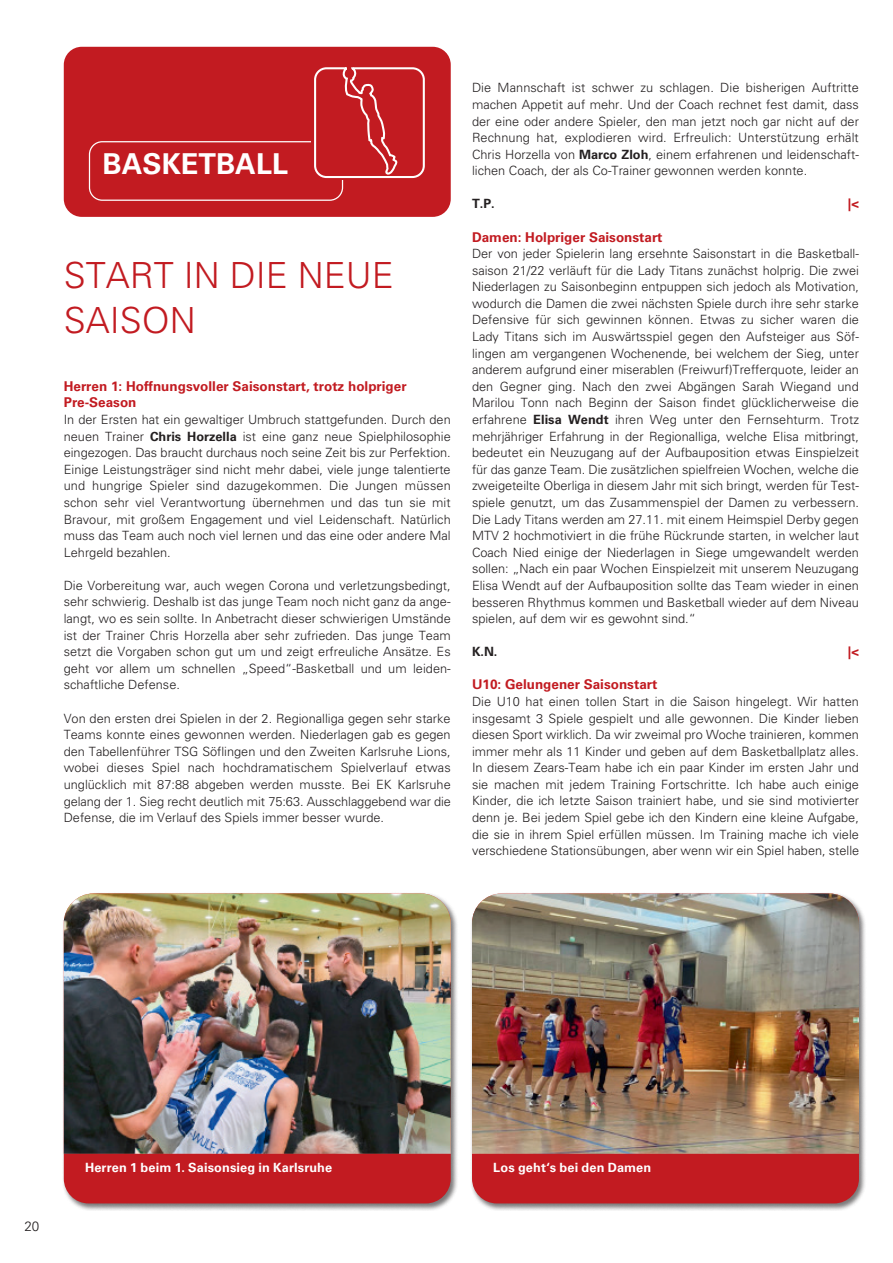
<style>
.page{position:relative;width:893px;height:1263px;background:#fff}
.page>*{position:absolute;margin:0;border:0;box-sizing:border-box;transform-origin:0 0}
.t1{font:300 36px/45px "Univers";color:#c21b21}
.t2{font:700 28.8px "Univers";color:#fff}
.t3{font:700 13.5px/16.6px "Univers";color:#c21b21}
.t4{font:300 13.5px "Univers";color:#231f20}
.t5{font:300 12.75px/16.6px "Univers";color:#231f20;text-align:justify}
.t6{font:700 12.75px "Univers";letter-spacing:.01em;color:#fff}
.t7{font:700 12.75px "Univers";color:#231f20}
.t8{font:700 12.75px "Univers";color:#c21b21}
.s1{font-weight:700}
</style>
<div class="page">
<div style="left:64px;top:47px;width:387px;height:170px;background:#c21b21;border-radius:18px"></div>
<div style="left:89px;top:141px;width:254px;height:60px;border:1px solid #fff;border-radius:13px"></div>
<svg style="left:312px;top:67px;width:113px;height:112px"></svg>
<div style="left:62px;top:892px;width:396px;height:319px;background:#231f20;opacity:.6"></div>
<div style="left:64px;top:1154px;width:387px;height:49px;background:#c21b21"></div>
<img style="left:64px;top:893px;width:387px;height:261px">
<div style="left:470px;top:892px;width:397px;height:319px;background:#231f20;opacity:.6"></div>
<div style="left:472px;top:1154px;width:387px;height:49px;background:#c21b21"></div>
<img style="left:472px;top:893px;width:387px;height:261px">
<h2 class="t2" style="left:103px;top:147px;width:187px">BASKETBALL</h2>
<h1 class="t1" style="left:64px;top:253px;width:332px">START IN DIE NEUE<br>SAISON</h1>
<p class="t3" style="left:64px;top:378px;width:344px">Herren 1: Hoffnungsvoller Saisonstart, trotz holpriger<br>Pre-Season</p>
<p class="t5" style="left:64px;top:411px;width:388px">In der Ersten hat ein gewaltiger Umbruch stattgefunden. Durch den neuen Trainer <span class="s1">Chris Horzella</span> ist eine ganz neue Spielphilosophie eingezogen. Das braucht durchaus noch seine Zeit bis zur Perfektion.<br>Einige Leistungsträger sind nicht mehr dabei, viele junge talentierte und hungrige Spieler sind dazugekommen. Die Jungen müssen schon sehr viel Verantwortung übernehmen und das tun sie mit Bravour, mit großem Engagement und viel Leidenschaft. Natürlich muss das Team auch noch viel lernen und das eine oder andere Mal Lehrgeld bezahlen.</p>
<p class="t5" style="left:64px;top:577px;width:389px">Die Vorbereitung war, auch wegen Corona und verletzungsbedingt, sehr schwierig. Deshalb ist das junge Team noch nicht ganz da ange&shy;langt, wo es sein sollte. In Anbetracht dieser schwierigen Umstände ist der Trainer Chris Horzella aber sehr zufrieden. Das junge Team setzt die Vorgaben schon gut um und zeigt erfreuliche Ansätze. Es geht vor allem um schnellen „Speed“-Basketball und um leiden&shy;schaftliche Defense.</p>
<p class="t5" style="left:64px;top:710px;width:389px">Von den ersten drei Spielen in der 2. Regionalliga gegen sehr starke Teams konnte eines gewonnen werden. Niederlagen gab es gegen den Tabellenführer TSG Söflingen und den Zweiten Karlsruhe Lions, wobei dieses Spiel nach hochdramatischem Spielverlauf etwas unglücklich mit 87:88 abgeben werden musste. Bei EK Karlsruhe gelang der 1. Sieg recht deutlich mit 75:63. Ausschlaggebend war die Defense, die im Verlauf des Spiels immer besser wurde.</p>
<p class="t5" style="left:472px;top:80px;width:388px">Die Mannschaft ist schwer zu schlagen. Die bisherigen Auftritte machen Appetit auf mehr. Und der Coach rechnet fest damit, dass der eine oder andere Spieler, den man jetzt noch gar nicht auf der Rechnung hat, explodieren wird. Erfreulich: Unterstützung erhält Chris Horzella von <span class="s1">Marco Zloh</span>, einem erfahrenen und leidenschaft&shy;lichen Coach, der als Co-Trainer gewonnen werden konnte.</p>
<p class="t7" style="left:472px;top:197px;width:24px">T.P.</p>
<p class="t8" style="left:848px;top:197px;width:12px">|&lt;</p>
<p class="t3" style="left:472px;top:229px;width:192px">Damen: Holpriger Saisonstart</p>
<p class="t5" style="left:472px;top:245px;width:389px">Der von jeder Spielerin lang ersehnte Saisonstart in die Basketball&shy;saison 21/22 verläuft für die Lady Titans zunächst holprig. Die zwei Niederlagen zu Saisonbeginn entpuppen sich jedoch als Motivation, wodurch die Damen die zwei nächsten Spiele durch ihre sehr starke Defensive für sich gewinnen können. Etwas zu sicher waren die Lady Titans sich im Auswärtsspiel gegen den Aufsteiger aus Söf&shy;lingen am vergangenen Wochenende, bei welchem der Sieg, unter anderem aufgrund einer miserablen (Freiwurf)Trefferquote, leider an den Gegner ging. Nach den zwei Abgängen Sarah Wiegand und Marilou Tonn nach Beginn der Saison findet glücklicherweise die erfahrene <span class="s1">Elisa Wendt</span> ihren Weg unter den Fernsehturm. Trotz mehrjähriger Erfahrung in der Regionalliga, welche Elisa mitbringt, bedeutet ein Neuzugang auf der Aufbauposition etwas Einspielzeit für das ganze Team. Die zusätzlichen spielfreien Wochen, welche die zweigeteilte Oberliga in diesem Jahr mit sich bringt, werden für Test&shy;spiele genutzt, um das Zusammenspiel der Damen zu verbessern.<br>Die Lady Titans werden am 27.11. mit einem Heimspiel Derby gegen MTV 2 hochmotiviert in die frühe Rückrunde starten, in welcher laut Coach Nied einige der Niederlagen in Siege umgewandelt werden sollen: „Nach ein paar Wochen Einspielzeit mit unserem Neuzugang Elisa Wendt auf der Aufbauposition sollte das Team wieder in einen besseren Rhythmus kommen und Basketball wieder auf dem Niveau spielen, auf dem wir es gewohnt sind.“</p>
<p class="t7" style="left:472px;top:644px;width:27px">K.N.</p>
<p class="t8" style="left:848px;top:644px;width:12px">|&lt;</p>
<p class="t3" style="left:472px;top:676px;width:187px">U10: Gelungener Saisonstart</p>
<p class="t5" style="left:472px;top:693px;width:389px">Die U10 hat einen tollen Start in die Saison hingelegt. Wir hatten insgesamt 3 Spiele gespielt und alle gewonnen. Die Kinder lieben diesen Sport wirklich. Da wir zweimal pro Woche trainieren, kommen immer mehr als 11 Kinder und geben auf dem Basketballplatz alles.<br>In diesem Zears-Team habe ich ein paar Kinder im ersten Jahr und sie machen mit jedem Training Fortschritte. Ich habe auch einige Kinder, die ich letzte Saison trainiert habe, und sie sind motivierter denn je. Bei jedem Spiel gebe ich den Kindern eine kleine Aufgabe, die sie in ihrem Spiel erfüllen müssen. Im Training mache ich viele verschiedene Stationsübungen, aber wenn wir ein Spiel haben, stelle</p>
<p class="t4" style="left:24px;top:1217px;width:17px">20</p>
<p class="t6" style="left:85px;top:1160px;width:249px">Herren 1 beim 1. Saisonsieg in Karlsruhe</p>
<p class="t6" style="left:493px;top:1160px;width:160px">Los geht‘s bei den Damen</p>
</div>
